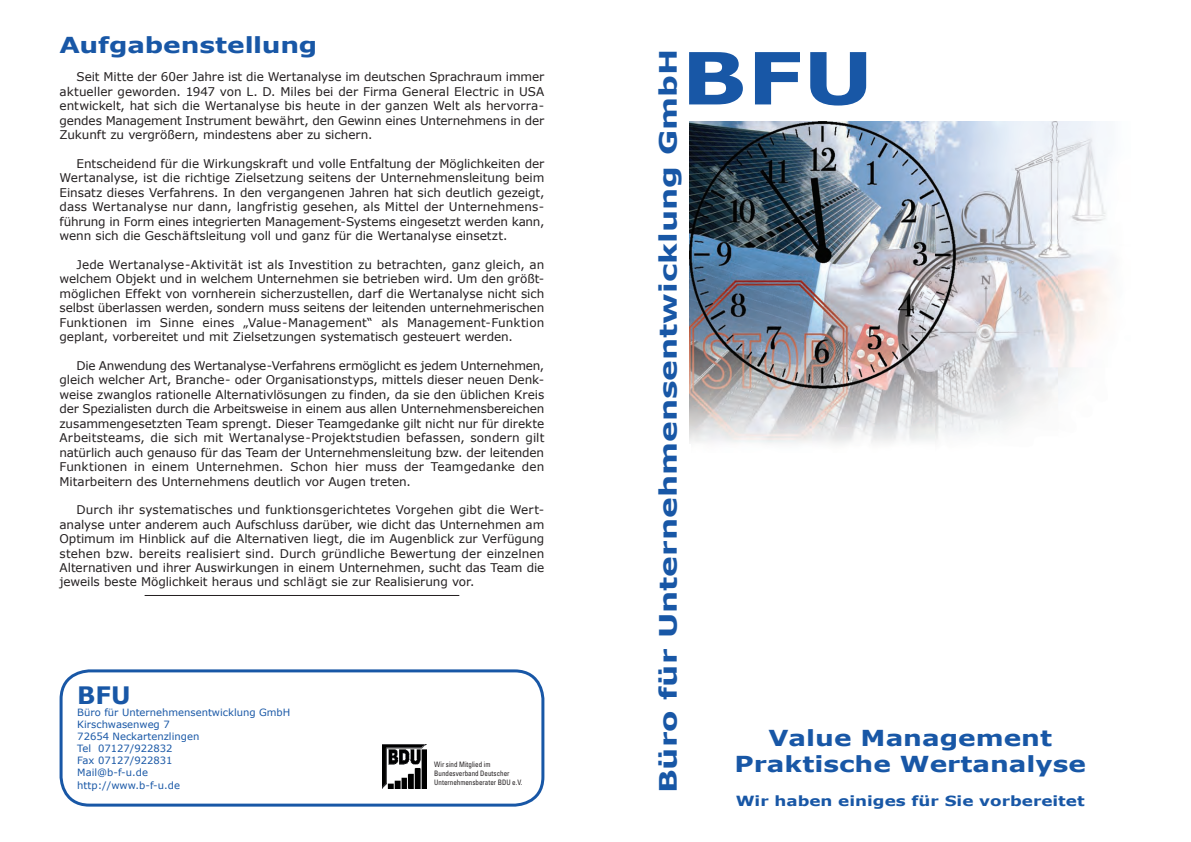
<style>
.page{position:relative;width:1191px;height:842px;background:#fff}
.page>*{position:absolute;margin:0;border:0;box-sizing:border-box;transform-origin:0 0}
.t1{font:700 72px "Verdana";color:#1857a6;scale:1.2 1}
.t2{font:700 24px "Verdana";color:#1857a6;scale:1.3 1}
.t3{font:700 24px "Verdana";color:#1857a6}
.t4{font:700 22px/26.4px "Verdana";color:#1857a6;text-align:center;scale:1.2 1}
.t5{font:700 14px "Verdana";color:#1857a6;scale:1.2 1}
.t6{font:12px/14.5px "Verdana";letter-spacing:-.005em;color:#231f20;text-align:justify}
.t7{font:10px/12px "Verdana";color:#1857a6}
.t8{font:condensed 7.5px/9px "Univers";color:#231f20;scale:.94 1}
</style>
<div class="page">
<div style="left:60px;top:669px;width:484px;height:138px;border:3px solid #1857a6;border-radius:28px"></div>
<svg style="left:382px;top:744px;width:45px;height:45px"></svg>
<img style="left:382px;top:744px;width:44px;height:44px">
<img style="left:689px;top:122px;width:419px;height:322px">
<hr style="left:145px;top:595px;width:314px;height:1px;background:#231f20">
<h3 class="t4" style="left:60px;top:31px;width:216px">Aufgabenstellung</h3>
<p class="t6" style="left:60px;top:69px;width:486px;text-indent:17px">Seit Mitte der 60er Jahre ist die Wertanalyse im deutschen Sprachraum immer aktueller geworden. 1947 von L. D. Miles bei der Firma General Electric in USA entwickelt, hat sich die Wertanalyse bis heute in der ganzen Welt als hervorra&shy;gendes Management Instrument bewährt, den Gewinn eines Unternehmens in der Zukunft zu vergrößern, mindestens aber zu sichern.</p>
<p class="t6" style="left:60px;top:156px;width:486px;text-indent:17px">Entscheidend für die Wirkungskraft und volle Entfaltung der Möglichkeiten der Wertanalyse, ist die richtige Zielsetzung seitens der Unternehmensleitung beim Einsatz dieses Verfahrens. In den vergangenen Jahren hat sich deutlich gezeigt, dass Wertanalyse nur dann, langfristig gesehen, als Mittel der Unternehmens&shy;führung in Form eines integrierten Management-Systems eingesetzt werden kann, wenn sich die Geschäftsleitung voll und ganz für die Wertanalyse einsetzt.</p>
<p class="t6" style="left:60px;top:257px;width:486px;text-indent:17px">Jede Wertanalyse-Aktivität ist als Investition zu betrachten, ganz gleich, an welchem Objekt und in welchem Unternehmen sie betrieben wird. Um den größt&shy;möglichen Effekt von vornherein sicherzustellen, darf die Wertanalyse nicht sich selbst überlassen werden, sondern muss seitens der leitenden unternehmerischen Funktionen im Sinne eines „Value-Management“ als Management-Funktion geplant, vorbereitet und mit Zielsetzungen systematisch gesteuert werden.</p>
<p class="t6" style="left:60px;top:358px;width:486px;text-indent:17px">Die Anwendung des Wertanalyse-Verfahrens ermöglicht es jedem Unternehmen, gleich welcher Art, Branche- oder Organisationstyps, mittels dieser neuen Denk&shy;weise zwanglos rationelle Alternativlösungen zu finden, da sie den üblichen Kreis der Spezialisten durch die Arbeitsweise in einem aus allen Unternehmensbereichen zusammengesetzten Team sprengt. Dieser Teamgedanke gilt nicht nur für direkte Arbeitsteams, die sich mit Wertanalyse-Projektstudien befassen, sondern gilt natürlich auch genauso für das Team der Unternehmensleitung bzw. der leitenden Funktionen in einem Unternehmen. Schon hier muss der Teamgedanke den Mitarbeitern des Unternehmens deutlich vor Augen treten.</p>
<p class="t6" style="left:60px;top:502px;width:486px;text-indent:17px">Durch ihr systematisches und funktionsgerichtetes Vorgehen gibt die Wert&shy;analyse unter anderem auch Aufschluss darüber, wie dicht das Unternehmen am Optimum im Hinblick auf die Alternativen liegt, die im Augenblick zur Verfügung stehen bzw. bereits realisiert sind. Durch gründliche Bewertung der einzelnen Alternativen und ihrer Auswirkungen in einem Unternehmen, sucht das Team die jeweils beste Möglichkeit heraus und schlägt sie zur Realisierung vor.</p>
<h2 class="t3" style="left:77px;top:680px;width:55px">BFU</h2>
<p class="t7" style="left:77px;top:706px;width:215px">Büro für Unternehmensentwicklung GmbH<br>Kirschwasenweg 7<br>72654 Neckartenzlingen<br>Tel 07127/922832<br>Fax 07127/922831<br>Mail@b-f-u.de<br>http://www.b-f-u.de</p>
<p class="t8" style="left:434px;top:760px;width:95px">Wir sind Mitglied im<br>Bundesverband Deutscher<br>Unternehmensberater BDU e.V.</p>
<h1 class="t1" style="left:681px;top:32px;width:162px">BFU</h1>
<h2 class="t2" style="left:653px;top:793px;width:574px;rotate:-90deg">Büro für Unternehmensentwicklung GmbH</h2>
<h3 class="t4" style="left:734px;top:724px;width:294px">Value Management<br>Praktische Wertanalyse</h3>
<p class="t5" style="left:735px;top:792px;width:292px">Wir haben einiges für Sie vorbereitet</p>
</div>
